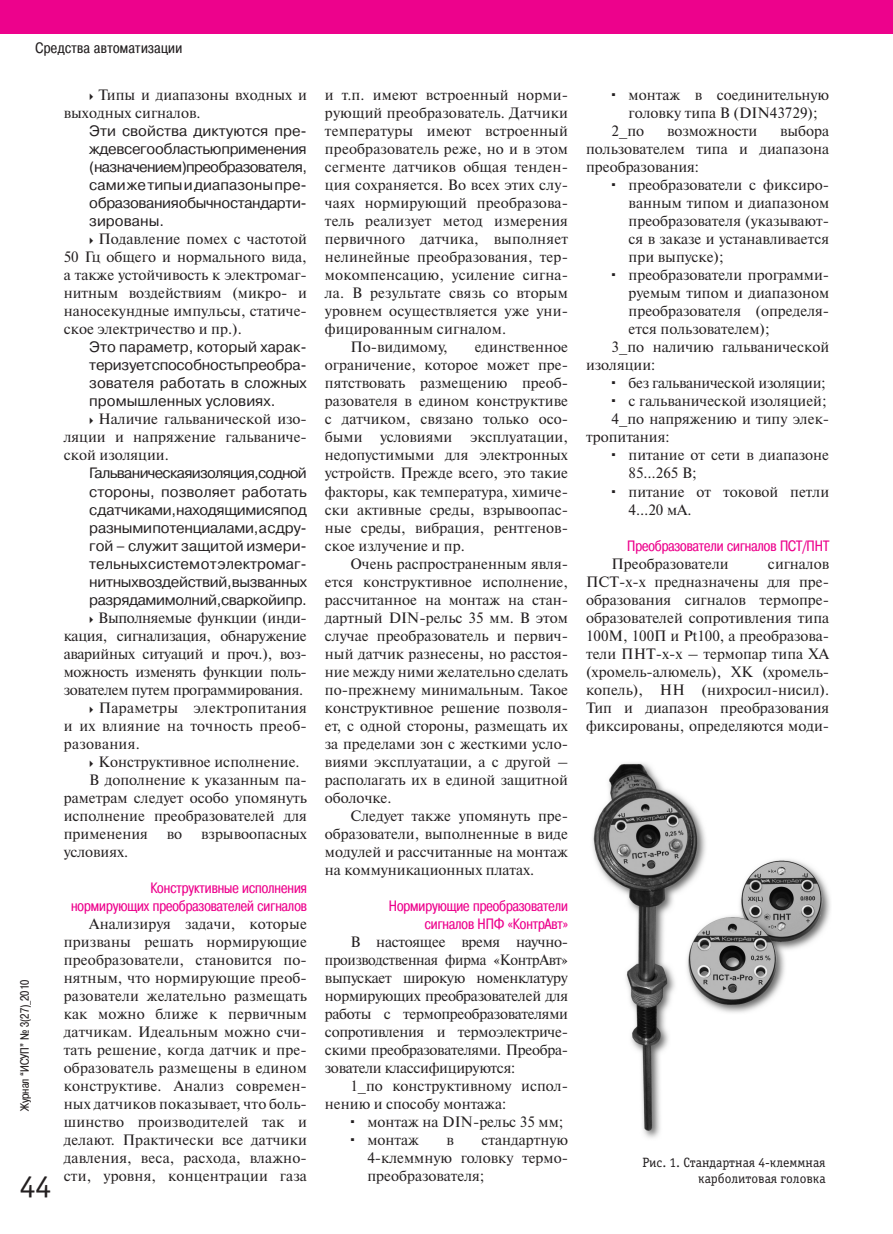
<style>
.page{position:relative;width:893px;height:1234px;background:#fff}
.page>*{position:absolute;margin:0;border:0;box-sizing:border-box;transform-origin:0 0}
.t1{font:31.5px "Officina Serif C";color:#231f20}
.Osn_1{font:15px/18px "Newton C";color:#231f20;text-align:justify}
.Osn_1-2{font:15px/18px "Pragmatica C";letter-spacing:-.025em;color:#231f20;text-align:justify}
.Zag_text{font:15px/18px "Pragmatica Cond C";color:#ed028c;text-align:right}
.Osn_1-3{font:15px "Newton C";letter-spacing:-.02em;color:#231f20}
.t2{font:15px "Pragmatica Cond C";letter-spacing:.03em;color:#231f20}
.Podris_2{font:13.5px/16.2px "Officina Serif C";color:#231f20;text-align:right}
.t3{font:12px "Pragmatica Cond C";color:#231f20}
</style>
<div class="page">
<div style="left:0;top:0;width:893px;height:34px;background:#ed028c"></div>
<img style="left:592px;top:762px;width:239px;height:376px">
<p class="t2" style="left:35px;top:39px;width:148px">Средства автоматизации</p>
<p class="Osn_1" style="left:64px;top:86px;width:245px;text-indent:35px">Типы и диапазоны входных и выходных сигналов.</p>
<p class="Osn_1-2" style="left:89px;top:122px;width:219px">Эти свойства диктуются пре&shy;жде всего областью применения (назначением) преобразователя, сами же типы и диапазоны пре&shy;образования обычно стандарти&shy;зированы.</p>
<p class="Osn_1" style="left:64px;top:230px;width:245px;text-indent:35px">Подавление помех с частотой 50 Гц общего и нормального вида, а также устойчивость к электромаг&shy;нитным воздействиям (микро- и наносекундные импульсы, статиче&shy;ское электричество и пр.).</p>
<p class="Osn_1-2" style="left:89px;top:338px;width:219px">Это параметр, который харак&shy;теризует способность преобра&shy;зователя работать в сложных промышленных условиях.</p>
<p class="Osn_1" style="left:64px;top:410px;width:245px;text-indent:35px">Наличие гальванической изо&shy;ляции и напряжение гальваниче&shy;ской изоляции.</p>
<p class="Osn_1-2" style="left:89px;top:464px;width:219px">Гальваническая изоляция, содной стороны, позволяет работать сдатчиками, находящимися под разными потенциалами, а с дру&shy;гой – служит защитой измери&shy;тельных систем от электромаг&shy;нитных воздействий, вызванных разрядами молний, сваркой и пр.</p>
<p class="Osn_1" style="left:64px;top:608px;width:245px;text-indent:34px">Выполняемые функции (инди&shy;кация, сигнализация, обнаружение аварийных ситуаций и проч.), воз&shy;можность изменять функции поль&shy;зователем путем программирования.</p>
<p class="Osn_1" style="left:64px;top:698px;width:245px;text-indent:35px">Параметры электропитания и их влияние на точность преоб&shy;разования.</p>
<p class="Osn_1" style="left:99px;top:752px;width:203px">Конструктивное исполнение.</p>
<p class="Osn_1" style="left:64px;top:770px;width:245px;text-indent:26px">В дополнение к указанным па&shy;раметрам следует особо упомянуть исполнение преобразователей для применения</p>
<p class="Osn_1" style="left:167px;top:824px;width:17px">во</p>
<p class="Osn_1" style="left:201px;top:824px;width:107px">взрывоопасных</p>
<p class="t3" style="left:18px;top:1110px;width:133px;rotate:-90deg">Журнал “ИСУП” № 3(27)_2010</p>
<h1 class="t1" style="left:20px;top:1168px;width:33px">44</h1>
<p class="Osn_1" style="left:64px;top:842px;width:66px">условиях.</p>
<p class="Zag_text" style="left:71px;top:878px;width:237px">Конструктивные исполнения нормирующих преобразователей сигналов</p>
<p class="Osn_1" style="left:64px;top:914px;width:245px;text-indent:26px">Анализируя задачи, которые призваны решать нормирующие преобразователи, становится по&shy;нятным, что нормирующие преоб&shy;разователи желательно размещать как можно ближе к первичным датчикам. Идеальным можно счи&shy;тать решение, когда датчик и пре&shy;образователь размещены в едином конструктиве. Анализ современ&shy;ных датчиков показывает, что боль&shy;шинство производителей так и делают. Практически все датчики давления, веса, расхода, влажно&shy;сти, уровня, концентрации газа</p>
<p class="Osn_1" style="left:325px;top:86px;width:245px">и т.п. имеют встроенный норми&shy;рующий преобразователь. Датчики температуры имеют встроенный преобразователь реже, но и в этом сегменте датчиков общая тенден&shy;ция сохраняется. Во всех этих слу&shy;чаях нормирующий преобразова&shy;тель реализует метод измерения первичного датчика, выполняет нелинейные преобразования, тер&shy;мокомпенсацию, усиление сигна&shy;ла. В результате связь со вторым уровнем осуществляется уже уни&shy;фицированным сигналом.</p>
<p class="Osn_1" style="left:350px;top:338px;width:99px">По-видимому,</p>
<p class="Osn_1" style="left:325px;top:338px;width:245px;text-indent:150px">единственное ограничение, которое может пре&shy;пятствовать размещению преоб&shy;разователя в едином конструктиве с датчиком, связано только осо&shy;быми условиями эксплуатации, недопустимыми для электронных устройств. Прежде всего, это такие факторы, как температура, химиче&shy;ски активные среды, взрывоопас&shy;ные среды, вибрация, рентгенов&shy;ское излучение и пр.</p>
<p class="Osn_1" style="left:325px;top:554px;width:245px;text-indent:26px">Очень распространенным явля&shy;ется конструктивное исполнение, рассчитанное на монтаж на стан&shy;дартный DIN-рельс 35 мм. В этом случае преобразователь и первич&shy;ный датчик разнесены, но расстоя&shy;ние между ними желательно сделать по-прежнему минимальным. Такое конструктивное решение позволя&shy;ет, с одной стороны, размещать их за пределами зон с жесткими усло&shy;виями эксплуатации, а с другой – располагать их в единой защитной оболочке.</p>
<p class="Osn_1" style="left:325px;top:806px;width:245px;text-indent:26px">Следует также упомянуть пре&shy;образователи, выполненные в виде модулей и рассчитанные на монтаж на коммуникационных платах.</p>
<p class="Zag_text" style="left:389px;top:896px;width:181px">Нормирующие преобразователи сигналов НПФ «КонтрАвт»</p>
<p class="Osn_1" style="left:325px;top:932px;width:245px;text-indent:26px">В настоящее время научно&shy;производственная фирма «КонтрАвт» выпускает широкую номенклатуру нормирующих преобразователей для работы с термопреобразователями сопротивления и термоэлектриче&shy;скими преобразователями. Преобра&shy;зователи классифицируются:</p>
<p class="Osn_1" style="left:325px;top:1076px;width:245px;text-indent:26px">1_по конструктивному испол&shy;нению и способу монтажа:</p>
<p class="Osn_1" style="left:367px;top:1112px;width:197px">монтаж на DIN-рельс 35 мм;</p>
<p class="Osn_1" style="left:367px;top:1130px;width:53px">монтаж</p>
<p class="Osn_1" style="left:446px;top:1130px;width:9px">в</p>
<p class="Osn_1" style="left:367px;top:1130px;width:202px;text-indent:114px">стандартную 4-клеммную головку термо&shy;преобразователя;</p>
<p class="Osn_1" style="left:629px;top:86px;width:202px">монтаж в соединительную головку типа B (DIN43729);</p>
<p class="Osn_1" style="left:612px;top:122px;width:34px">2_по</p>
<p class="Osn_1" style="left:667px;top:122px;width:92px">возможности</p>
<p class="Osn_1" style="left:586px;top:122px;width:245px;text-indent:194px">выбора пользователем типа и диапазона преобразования:</p>
<p class="Osn_1" style="left:629px;top:176px;width:202px">преобразователи с фиксиро&shy;ванным типом и диапазоном преобразователя (указывают&shy;ся в заказе и устанавливается при выпуске);</p>
<p class="Osn_1" style="left:629px;top:266px;width:202px">преобразователи программи&shy;руемым типом и диапазоном преобразователя (определя&shy;ется пользователем);</p>
<p class="Osn_1" style="left:586px;top:338px;width:245px;text-indent:26px">3_по наличию гальванической изоляции:</p>
<p class="Osn_1-3" style="left:629px;top:375px;width:199px">без гальванической изоляции;</p>
<p class="Osn_1" style="left:629px;top:392px;width:200px">с гальванической изоляцией;</p>
<p class="Osn_1" style="left:586px;top:410px;width:245px;text-indent:26px">4_по напряжению и типу элек&shy;тропитания:</p>
<p class="Osn_1" style="left:629px;top:446px;width:202px">питание от сети в диапазоне<br>85…265 В;</p>
<p class="Osn_1" style="left:629px;top:482px;width:202px">питание от токовой петли<br>4…20 мА.</p>
<p class="Zag_text" style="left:627px;top:536px;width:204px">Преобразователи сигналов ПСТ/ПНТ</p>
<p class="Osn_1" style="left:612px;top:554px;width:119px">Преобразователи</p>
<p class="Osn_1" style="left:586px;top:554px;width:245px;text-indent:182px">сигналов ПСТ-х-х предназначены для пре&shy;образования сигналов термопре&shy;образователей сопротивления типа 100М, 100П и Pt100, а преобразова&shy;тели ПНТ-х-х – термопар типа ХА (хромель-алюмель), ХК (хромель&shy;копель), НН (нихросил-нисил).<br>Тип и диапазон преобразования фиксированы, определяются моди-</p>
<p class="Podris_2" style="left:642px;top:1154px;width:185px">Рис. 1. Стандартная 4-клеммная карболитовая головка</p>
</div>
